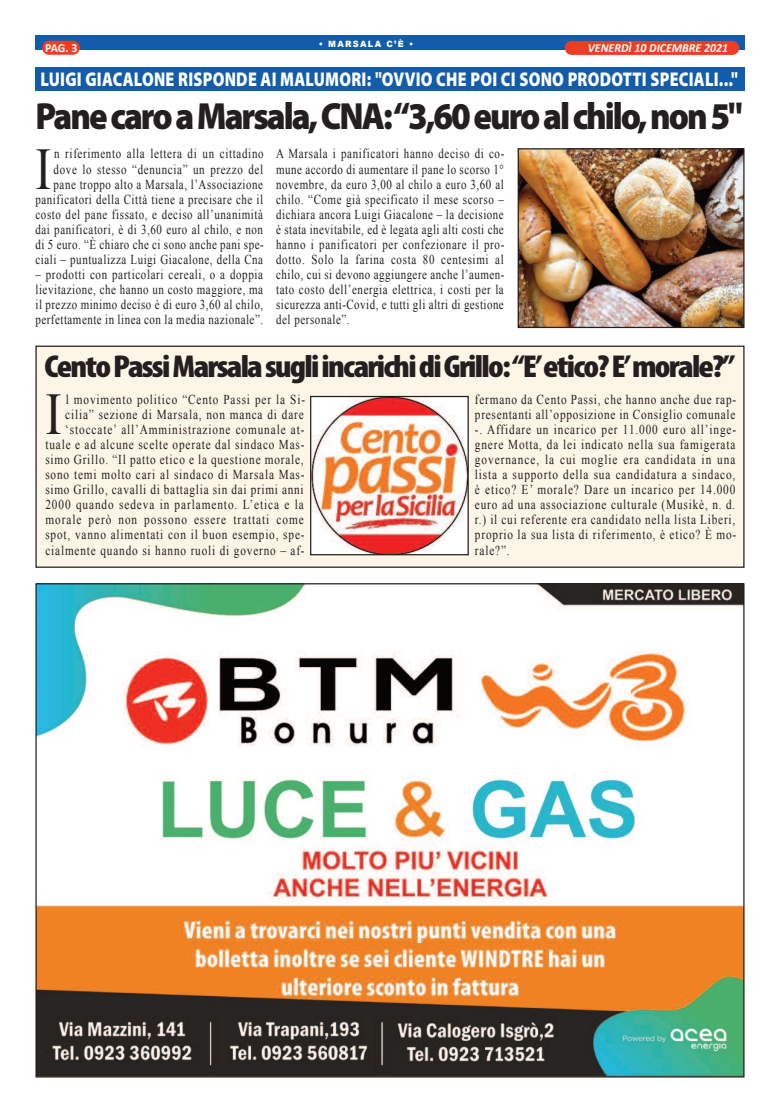
<style>
.page{position:relative;width:780px;height:1113px;background:#fff}
.page>*{position:absolute;margin:0;border:0;box-sizing:border-box;transform-origin:0 0}
.t1{font:59px "Times New Roman";color:#231f20;scale:.81 1}
.t2{font:59px "Times New Roman";color:#231f20;scale:.83 1}
.t3{font:900 38px "Myriad Pro";letter-spacing:-.06em;color:#231f20;scale:.91 1}
.t4{font:900 condensed 31.75px "Myriad Pro";letter-spacing:-.05em;color:#231f20;scale:1.1 1}
.t5{font:900 19.88px "Myriad Pro";letter-spacing:.015em;color:#fff;scale:.81 1}
.t6{font:13.62px/15px "Times New Roman";letter-spacing:.07em;color:#231f20;text-align:right;scale:.83 1}
.t7{font:13.62px/15px "Times New Roman";letter-spacing:.07em;color:#231f20;text-align:justify;scale:.81 1}
.t8{font:13.62px/15px "Times New Roman";letter-spacing:.05em;color:#231f20;text-align:right;scale:.81 1}
.t9{font:italic 700 12.38px "Calibri";color:#fff;scale:.96 1}
.t10{font:700 12.38px "Calibri";color:#fff;scale:.96 1}
.t11{font:900 8.62px "Arial";letter-spacing:.15em;color:#fff;scale:.96 1}
</style>
<div class="page">
<div style="left:35px;top:35px;width:709px;height:14px;background:#115cab"></div>
<div style="left:42px;top:41px;width:38px;height:14px;background:#ef3c25;border-radius:7px"></div>
<div style="left:564px;top:41px;width:175px;height:14px;background:#ef3c25;border-radius:7px"></div>
<div style="left:35px;top:68px;width:709px;height:23px;background:#115cab"></div>
<img style="left:519px;top:150px;width:223px;height:176px">
<div style="left:517px;top:148px;width:227px;height:180px;border:1px solid #231f20"></div>
<img style="left:37px;top:585px;width:705px;height:490px">
<div style="left:36px;top:346px;width:707px;height:221px;background:#fdf5e6"></div>
<div style="left:35px;top:345px;width:709px;height:223px;border:1px solid #231f20"></div>
<img style="left:312px;top:398px;width:155px;height:155px">
<div style="left:310px;top:396px;width:159px;height:159px;border:1px solid #231f20"></div>
<p class="t11" style="left:319px;top:37px;width:100px">• MARSALA C’È •</p>
<h3 class="t5" style="left:40px;top:72px;width:862px">LUIGI GIACALONE RISPONDE AI MALUMORI: "OVVIO CHE POI CI SONO PRODOTTI SPECIALI..."</h3>
<p class="t10" style="left:45px;top:43px;width:35px">PAG. 3</p>
<p class="t9" style="left:588px;top:42px;width:148px">VENERDÌ 10 DICEMBRE 2021</p>
<h2 class="t3" style="left:35px;top:102px;width:778px">PanecaroaMarsala,CNA:“3,60euroalchilo,non5"</h2>
<p class="t8" style="left:35px;top:146px;width:283px">n riferimento alla lettera di un cittadino dove lo stesso “denuncia” un prezzo del pane troppo alto a Marsala, l’Associazione panificatori della Città tiene a precisare che il costo del pane fissato, e deciso all’unanimità dai panificatori, è di 3,60 euro al chilo, e non di 5 euro. “È chiaro che ci sono anche pani spe&shy;ciali – puntualizza Luigi Giacalone, della Cna</p>
<p class="t7" style="left:35px;top:267px;width:282px">– prodotti con particolari cereali, o a doppia lievitazione, che hanno un costo maggiore, ma il prezzo minimo deciso è di euro 3,60 al chilo, perfettamente in linea con la media nazionale”.</p>
<h1 class="t1" style="left:35px;top:136px;width:21px">I</h1>
<p class="t7" style="left:276px;top:146px;width:283px">A Marsala i panificatori hanno deciso di co&shy;mune accordo di aumentare il pane lo scorso 1° novembre, da euro 3,00 al chilo a euro 3,60 al chilo. “Come già specificato il mese scorso – dichiara ancora Luigi Giacalone – la decisione è stata inevitabile, ed è legata agli alti costi che hanno i panificatori per confezionare il pro&shy;dotto. Solo la farina costa 80 centesimi al chilo, cui si devono aggiungere anche l’aumen&shy;tato costo dell’energia elettrica, i costi per la sicurezza anti-Covid, e tutti gli altri di gestione del personale”.</p>
<h3 class="t4" style="left:44px;top:355px;width:629px">CentoPassiMarsalasugliincarichidiGrillo:“E’etico?E’morale?”</h3>
<h1 class="t2" style="left:45px;top:381px;width:21px">I</h1>
<p class="t6" style="left:45px;top:392px;width:314px">l movimento politico “Cento Passi per la Si&shy;cilia” sezione di Marsala, non manca di dare ‘stoccate’ all’Amministrazione comunale at&shy;tuale e ad alcune scelte operate dal sindaco Mas&shy;simo Grillo. “Il patto etico e la questione morale, sono temi molto cari al sindaco di Marsala Mas&shy;simo Grillo, cavalli di battaglia sin dai primi anni 2000 quando sedeva in parlamento. L’etica e la morale però non possono essere trattati come spot, vanno alimentati con il buon esempio, spe&shy;cialmente quando si hanno ruoli di governo – af-</p>
<p class="t6" style="left:475px;top:392px;width:316px;text-align:justify">fermano da Cento Passi, che hanno anche due rap&shy;presentanti all’opposizione in Consiglio comunale -. Affidare un incarico per 11.000 euro all’inge&shy;gnere Motta, da lei indicato nella sua famigerata governance, la cui moglie era candidata in una lista a supporto della sua candidatura a sindaco, è etico? E’ morale? Dare un incarico per 14.000 euro ad una associazione culturale (Musikè, n. d. r.) il cui referente era candidato nella lista Liberi, proprio la sua lista di riferimento, è etico? È mo&shy;rale?”.</p>
</div>
